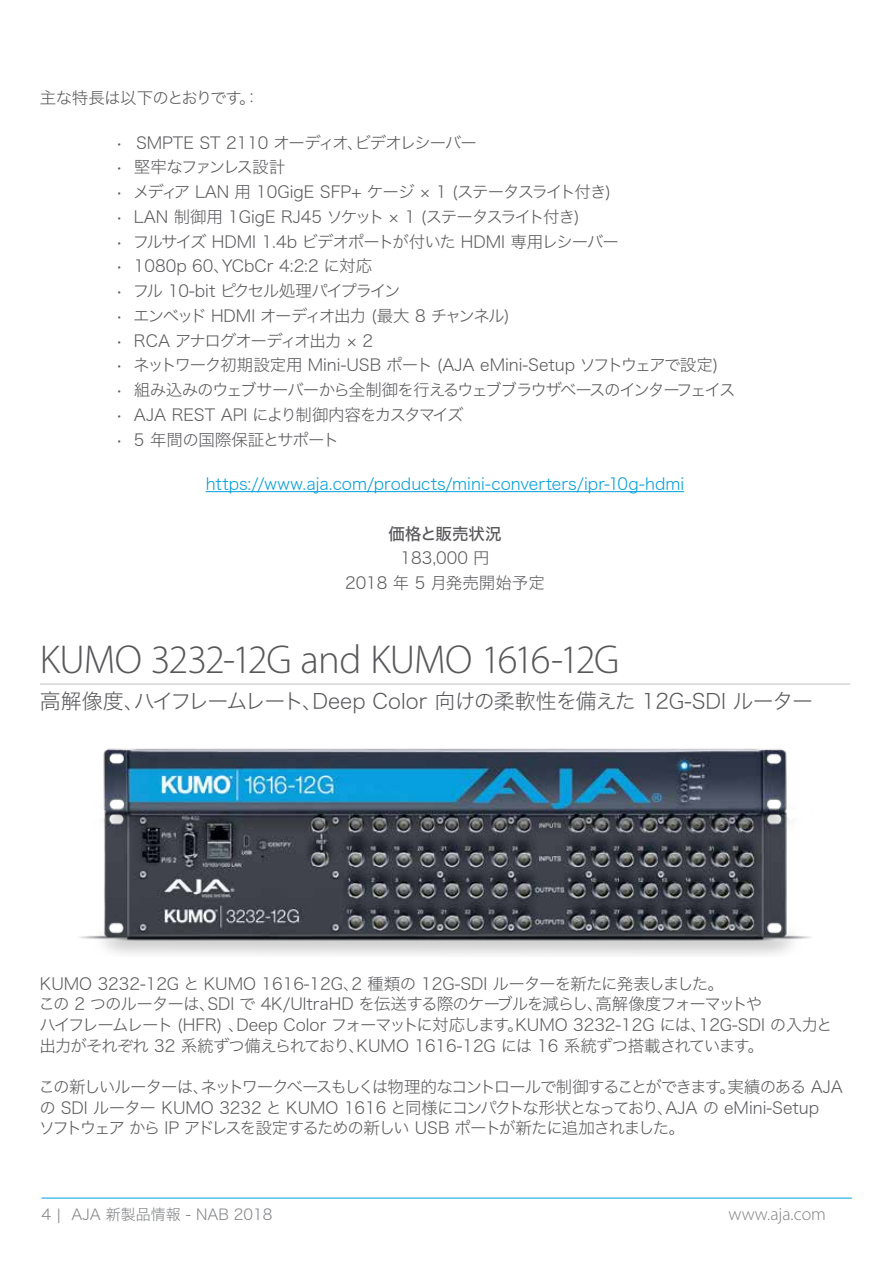
<style>
.page{position:relative;width:893px;height:1263px;background:#fff}
.page>*{position:absolute;margin:0;border:0;box-sizing:border-box;transform-origin:0 0}
.t1{font:300 40.5px "Myriad Pro";letter-spacing:-.03em;color:#58585b}
.t2{font:21px "Hiragino Sans W2";letter-spacing:-.03em;color:#58585b}
.t3{font:300 18px "Myriad Pro";color:#808284}
.t4{font:16.5px/20.7px "Hiragino Sans W2";letter-spacing:-.035em;color:#58585b}
.t5{font:16.5px/20.7px "Hiragino Sans W2";letter-spacing:-.075em;color:#58585b}
.t6{font:16.5px "Hiragino Sans W2";letter-spacing:-.055em;color:#58585b}
.t7{font:16.5px/24.8px "Hiragino Sans W2";color:#58585b;text-align:center}
.t8{font:16.5px "Hiragino Sans W2";color:#009ddc}
.t9{font:16.5px "Hiragino Sans W2";letter-spacing:-.08em;color:#58585b}
.t10{font:16.5px "Hiragino Sans W2";letter-spacing:-.1em;color:#58585b}
.t11{font:16.5px "Hiragino Sans W2";letter-spacing:-.03em;color:#58585b}
.t12{font:16.5px "Hiragino Sans W2";letter-spacing:-.09em;color:#58585b}
.t13{font:16.5px "Hiragino Sans W2";letter-spacing:-.085em;color:#58585b}
.t14{font:16.5px "Hiragino Sans W2";letter-spacing:-.11em;color:#58585b}
.t15{font:16.5px "Hiragino Sans W5";color:#58585b}
.t16{font:15px "Hiragino Sans W2";color:#808284}
</style>
<div class="page">
<hr style="left:41px;top:1198px;width:811px;height:1px;background:#00a0df">
<hr style="left:206px;top:491px;width:478px;height:1px;background:#009ddc">
<hr style="left:40px;top:684px;width:810px;height:1px;background:#bcbec0">
<img style="left:79px;top:748px;width:732px;height:207px">
<p class="t4" style="left:40px;top:86px;width:221px">主な特長は以下のとおりです。：</p>
<p class="t6" style="left:116px;top:128px;width:363px">• SMPTE ST 2110 オーディオ、ビデオレシーバー</p>
<p class="t14" style="left:116px;top:153px;width:171px">• 堅牢なファンレス設計</p>
<p class="t6" style="left:116px;top:177px;width:497px">• メディア LAN 用 10GigE SFP+ ケージ × 1 (ステータスライト付き)</p>
<p class="t6" style="left:116px;top:202px;width:466px">• LAN 制御用 1GigE RJ45 ソケット × 1 (ステータスライト付き)</p>
<p class="t6" style="left:116px;top:227px;width:505px">• フルサイズ HDMI 1.4b ビデオポートが付いた HDMI 専用レシーバー</p>
<p class="t7" style="left:116px;top:252px;width:258px">• 1080p 60、YCbCr 4:2:2 に対応</p>
<p class="t12" style="left:116px;top:276px;width:287px">• フル 10-bit ピクセル処理パイプライン</p>
<p class="t10" style="left:116px;top:301px;width:396px">• エンベッド HDMI オーディオ出力 (最大 8 チャンネル)</p>
<p class="t13" style="left:116px;top:326px;width:259px">• RCA アナログオーディオ出力 × 2</p>
<p class="t7" style="left:116px;top:351px;width:605px">• ネットワーク初期設定用 Mini-USB ポート (AJA eMini-Setup ソフトウェアで設定)</p>
<p class="t9" style="left:116px;top:375px;width:622px">• 組み込みのウェブサーバーから全制御を行えるウェブブラウザベースのインターフェイス</p>
<p class="t11" style="left:116px;top:400px;width:350px">• AJA REST API により制御内容をカスタマイズ</p>
<p class="t4" style="left:116px;top:428px;width:225px">• 5 年間の国際保証とサポート</p>
<p class="t8" style="left:206px;top:469px;width:480px">https://www.aja.com/products/mini-converters/ipr-10g-hdmi</p>
<p class="t15" style="left:388px;top:519px;width:115px">価格と販売状況</p>
<p class="t7" style="left:345px;top:545px;width:201px">183,000 円<br>2018 年 5 月発売開始予定</p>
<h1 class="t1" style="left:40px;top:637px;width:581px">KUMO 3232-12G and KUMO 1616-12G</h1>
<p class="t2" style="left:40px;top:682px;width:774px">高解像度、ハイフレームレート、Deep Color 向けの柔軟性を備えた 12G-SDI ルーター</p>
<p class="t4" style="left:39px;top:972px;width:795px">KUMO 3232-12G と KUMO 1616-12G、2 種類の 12G-SDI ルーターを新たに発表しました。<br>この 2 つのルーターは、SDI で 4K/UltraHD を伝送する際のケーブルを減らし、高解像度フォーマットや<br>ハイフレームレート (HFR) 、Deep Color フォーマットに対応します。KUMO 3232-12G には、12G-SDI の入力と出力がそれぞれ 32 系統ずつ備えられており、KUMO 1616-12G には 16 系統ずつ搭載されています。</p>
<p class="t5" style="left:39px;top:1075px;width:806px">この新しいルーターは、ネットワークベースもしくは物理的なコントロールで制御することができます。実績のある AJAの SDI ルーター KUMO 3232 と KUMO 1616 と同様にコンパクトな形状となっており、AJA の eMini-Setup<br>ソフトウェア から IP アドレスを設定するための新しい USB ポートが新たに追加されました。</p>
<p class="t16" style="left:41px;top:1201px;width:232px">4 | AJA 新製品情報 - NAB 2018</p>
<p class="t3" style="left:728px;top:1204px;width:99px">www.aja.com</p>
</div>
